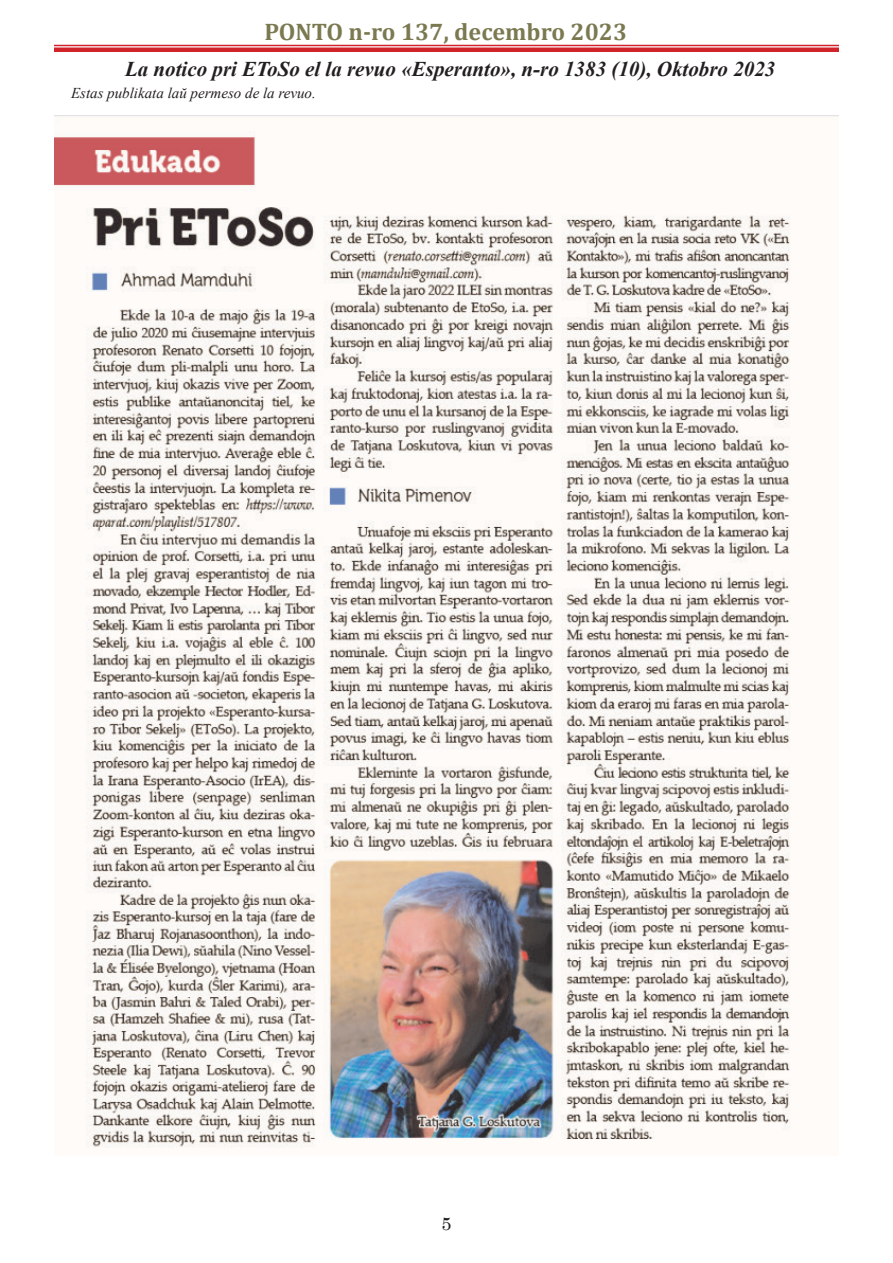
<style>
.page{position:relative;width:893px;height:1263px;background:#fff}
.page>*{position:absolute;margin:0;border:0;box-sizing:border-box;transform-origin:0 0}
.t1{font:700 24px "Cambria";color:#7b7950}
.t2{font:italic 700 21px "Times New Roman";color:#231f20}
.t3{font:18px "Century";color:#231f20}
.t4{font:italic 15px "Times New Roman";color:#231f20}
</style>
<div class="page">
<hr style="left:54px;top:45px;width:785px;height:1px;background:#d1232a">
<div style="left:54px;top:47px;width:785px;height:5px;background:#d1232a"></div>
<img style="left:54px;top:132px;width:736px;height:1016px">
<p class="t1" style="left:264px;top:15px;width:364px">PONTO n-ro 137, decembro 2023</p>
<p class="t2" style="left:125px;top:55px;width:652px">La notico pri EToSo el la revuo «Esperanto», n-ro 1383 (10), Oktobro 2023</p>
<p class="t4" style="left:71px;top:83px;width:246px">Estas publikata laŭ permeso de la revuo.</p>
<p class="t3" style="left:441px;top:1208px;width:12px">5</p>
</div>
